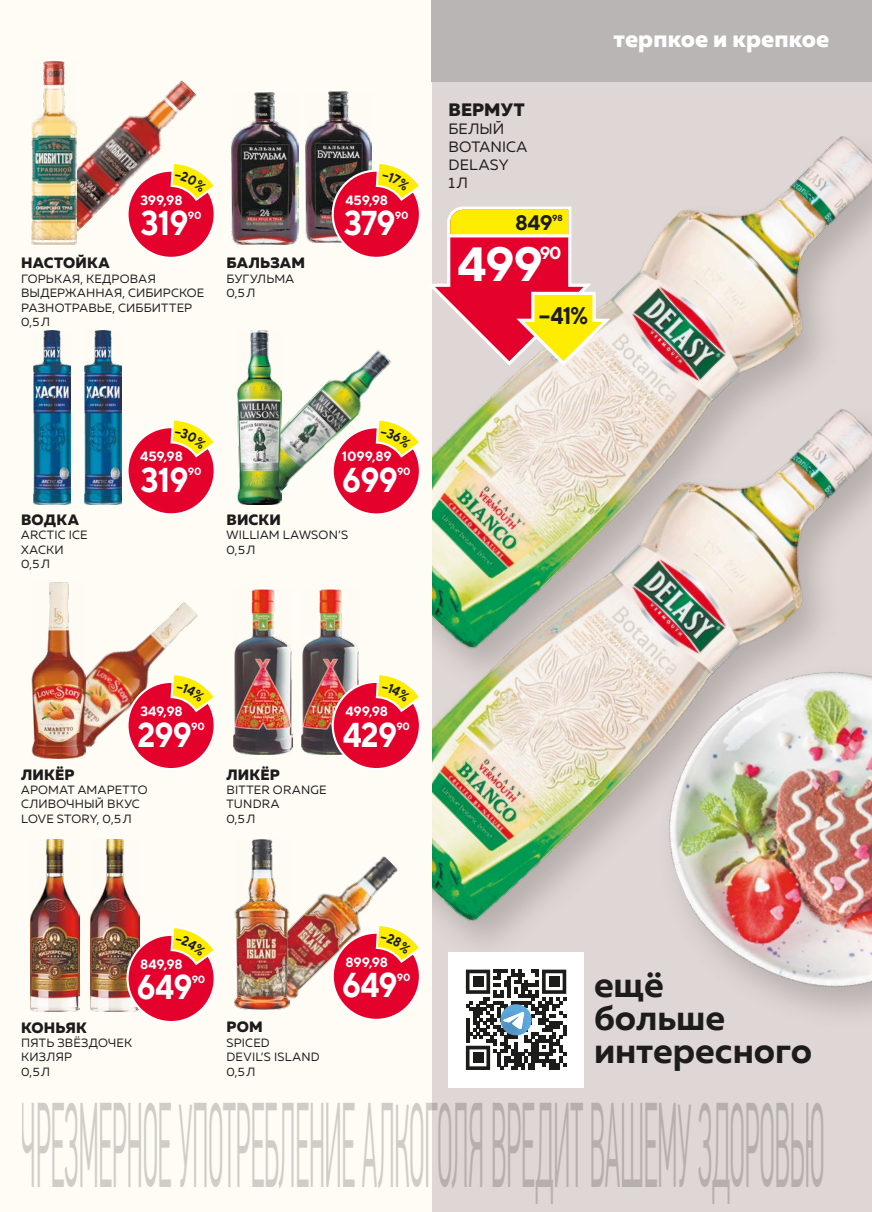
<style>
.page{position:relative;width:872px;height:1212px;background:#fff}
.page>*{position:absolute;margin:0;border:0;box-sizing:border-box;transform-origin:0 0}
.t1{font:300 119.7px "PF Din Text Cond Pro";letter-spacing:-.02em;color:#d0d0d0;scale:.26 1}
.t2{font:700 48px "TT Norms";color:#fff}
.t3{font:700 36px/33px "Muller";color:#1c1c1b}
.t4{font:700 34.5px "TT Norms";letter-spacing:-.025em;color:#fff;scale:.9 1}
.t5{font:800 24px "Muller";letter-spacing:.005em;color:#fff}
.t6{font:700 24px "TT Norms";color:#1c1c1b;scale:.9 1}
.t7{font:700 21px "TT Norms";color:#1c1c1b}
.t8{font:800 18px "Muller";letter-spacing:.005em;color:#1c1c1b}
.t9{font:700 17.55px "TT Norms";color:#fff}
.t10{font:800 15px "Muller";letter-spacing:.01em;color:#1c1c1b}
.t11{font:15px/18px "Muller";letter-spacing:.01em;color:#1c1c1b}
.t12{font:700 13.5px "TT Norms";letter-spacing:-.015em;color:#fff}
.t13{font:12px/14.4px "Muller";letter-spacing:.02em;color:#1c1c1b}
.t14{font:700 10.5px "TT Norms";letter-spacing:-.025em;color:#fff}
.t15{font:700 8.7px "TT Norms";color:#1c1c1b}
</style>
<div class="page">
<div style="left:432px;top:81px;width:440px;height:1131px;background:#dfd7d5"></div>
<img style="left:432px;top:692px;width:193px;height:245px">
<img style="left:432px;top:136px;width:440px;height:528px">
<div style="left:0;top:0;width:432px;height:1212px;background:#fffbf5"></div>
<div style="left:432px;top:0;width:440px;height:81px;background:#b8b5b4"></div>
<div style="left:127px;top:427px;width:88px;height:87px;background:#e4022d;border-radius:50%"></div>
<div style="left:126px;top:426px;width:90px;height:89px;border:2px solid #fff;border-radius:50%"></div>
<img style="left:86px;top:602px;width:112px;height:146px">
<img style="left:32px;top:583px;width:54px;height:176px">
<img style="left:90px;top:839px;width:50px;height:173px">
<img style="left:30px;top:839px;width:50px;height:173px">
<img style="left:76px;top:80px;width:121px;height:153px">
<img style="left:31px;top:62px;width:45px;height:182px">
<img style="left:305px;top:91px;width:67px;height:152px">
<div style="left:333px;top:171px;width:87px;height:87px;background:#e4022d;border-radius:50%"></div>
<img style="left:232px;top:92px;width:67px;height:152px">
<img style="left:33px;top:330px;width:38px;height:174px">
<img style="left:85px;top:330px;width:37px;height:174px">
<img style="left:234px;top:590px;width:58px;height:164px">
<img style="left:301px;top:590px;width:58px;height:164px">
<div style="left:333px;top:682px;width:87px;height:87px;background:#e4022d;border-radius:50%"></div>
<img style="left:290px;top:856px;width:108px;height:143px">
<img style="left:235px;top:839px;width:55px;height:170px">
<div style="left:448px;top:952px;width:135px;height:135px;background:#fff"></div>
<svg style="left:466px;top:969px;width:100px;height:101px"></svg>
<div style="left:127px;top:935px;width:88px;height:87px;background:#e4022d;border-radius:50%"></div>
<div style="left:126px;top:934px;width:90px;height:89px;border:2px solid #fff;border-radius:50%"></div>
<div style="left:127px;top:682px;width:88px;height:87px;background:#e4022d;border-radius:50%"></div>
<div style="left:126px;top:681px;width:90px;height:89px;border:2px solid #fff;border-radius:50%"></div>
<div style="left:333px;top:933px;width:87px;height:87px;background:#e4022d;border-radius:50%"></div>
<div style="left:127px;top:171px;width:88px;height:87px;background:#e4022d;border-radius:50%"></div>
<div style="left:126px;top:170px;width:90px;height:89px;border:2px solid #fff;border-radius:50%"></div>
<img style="left:625px;top:645px;width:247px;height:367px">
<img style="left:282px;top:354px;width:104px;height:137px">
<img style="left:237px;top:330px;width:45px;height:174px">
<div style="left:333px;top:427px;width:87px;height:87px;background:#e4022d;border-radius:50%"></div>
<svg style="left:169px;top:420px;width:47px;height:91px"></svg>
<svg style="left:374px;top:161px;width:240px;height:207px"></svg>
<svg style="left:374px;top:675px;width:46px;height:90px"></svg>
<svg style="left:169px;top:928px;width:47px;height:90px"></svg>
<svg style="left:169px;top:672px;width:47px;height:93px"></svg>
<svg style="left:374px;top:922px;width:46px;height:94px"></svg>
<svg style="left:169px;top:161px;width:47px;height:93px"></svg>
<svg style="left:374px;top:417px;width:46px;height:94px"></svg>
<h3 class="t5" style="left:613px;top:24px;width:217px">терпкое и крепкое</h3>
<h3 class="t8" style="left:448px;top:98px;width:77px">ВЕРМУТ</h3>
<p class="t11" style="left:448px;top:119px;width:80px">БЕЛЫЙ<br>BOTANICA<br>DELASY<br>1Л</p>
<p class="t12" style="left:140px;top:191px;width:44px">399,98</p>
<p class="t12" style="left:345px;top:191px;width:44px">459,98</p>
<h3 class="t4" style="left:141px;top:201px;width:55px">319</h3>
<p class="t14" style="left:188px;top:208px;width:15px">90</p>
<h3 class="t4" style="left:344px;top:201px;width:59px">379</h3>
<p class="t14" style="left:395px;top:208px;width:15px">90</p>
<h3 class="t7" style="left:515px;top:209px;width:39px">849</h3>
<p class="t15" style="left:552px;top:212px;width:12px">98</p>
<p class="t10" style="left:21px;top:254px;width:90px">НАСТОЙКА</p>
<p class="t13" style="left:21px;top:271px;width:185px">ГОРЬКАЯ, КЕДРОВАЯ<br>ВЫДЕРЖАННАЯ, СИБИРСКОЕ<br>РАЗНОТРАВЬЕ, СИББИТТЕР<br>0,5Л</p>
<p class="t10" style="left:226px;top:254px;width:80px">БАЛЬЗАМ</p>
<p class="t13" style="left:226px;top:271px;width:69px">БУГУЛЬМА<br>0,5Л</p>
<h2 class="t2" style="left:457px;top:234px;width:87px">499</h2>
<h3 class="t9" style="left:540px;top:242px;width:23px">90</h3>
<h3 class="t6" style="left:539px;top:301px;width:56px">−41%</h3>
<p class="t10" style="left:21px;top:510px;width:59px">ВОДКА</p>
<p class="t13" style="left:21px;top:528px;width:68px">ARCTIC ICE<br>ХАСКИ<br>0,5Л</p>
<p class="t12" style="left:140px;top:448px;width:44px">459,98</p>
<h3 class="t4" style="left:141px;top:458px;width:55px">319</h3>
<p class="t14" style="left:188px;top:465px;width:15px">90</p>
<p class="t12" style="left:342px;top:448px;width:52px">1099,89</p>
<h3 class="t4" style="left:342px;top:458px;width:63px">699</h3>
<p class="t14" style="left:397px;top:465px;width:15px">90</p>
<p class="t10" style="left:226px;top:510px;width:56px">ВИСКИ</p>
<p class="t13" style="left:226px;top:528px;width:123px">WILLIAM LAWSON’S<br>0,5Л</p>
<p class="t12" style="left:140px;top:703px;width:44px">349,98</p>
<p class="t12" style="left:345px;top:703px;width:44px">499,98</p>
<h3 class="t4" style="left:137px;top:713px;width:62px">299</h3>
<p class="t14" style="left:191px;top:720px;width:15px">90</p>
<h3 class="t4" style="left:343px;top:713px;width:62px">429</h3>
<p class="t14" style="left:396px;top:720px;width:15px">90</p>
<p class="t10" style="left:21px;top:765px;width:55px">ЛИКЁР</p>
<p class="t13" style="left:21px;top:782px;width:128px">АРОМАТ АМАРЕТТО<br>СЛИВОЧНЫЙ ВКУС<br>LOVE STORY, 0,5Л</p>
<p class="t10" style="left:226px;top:765px;width:55px">ЛИКЁР</p>
<p class="t13" style="left:226px;top:782px;width:102px">BITTER ORANGE<br>TUNDRA<br>0,5Л</p>
<p class="t12" style="left:140px;top:956px;width:44px">849,98</p>
<p class="t12" style="left:345px;top:953px;width:44px">899,98</p>
<h3 class="t4" style="left:137px;top:966px;width:63px">649</h3>
<p class="t14" style="left:192px;top:973px;width:15px">90</p>
<h3 class="t4" style="left:342px;top:963px;width:63px">649</h3>
<p class="t14" style="left:397px;top:970px;width:15px">90</p>
<p class="t10" style="left:21px;top:1018px;width:67px">КОНЬЯК</p>
<p class="t13" style="left:21px;top:1035px;width:112px">ПЯТЬ ЗВЁЗДОЧЕК<br>КИЗЛЯР<br>0,5Л</p>
<p class="t10" style="left:226px;top:1017px;width:38px">РОМ</p>
<p class="t13" style="left:226px;top:1035px;width:95px">SPICED<br>DEVIL’S ISLAND<br>0,5Л</p>
<h3 class="t3" style="left:594px;top:968px;width:220px">ещё<br>больше интересного</h3>
<h1 class="t1" style="left:21px;top:1078px;width:3093px">ЧРЕЗМЕРНОЕ УПОТРЕБЛЕНИЕ АЛКОГОЛЯ ВРЕДИТ ВАШЕМУ ЗДОРОВЬЮ</h1>
</div>
